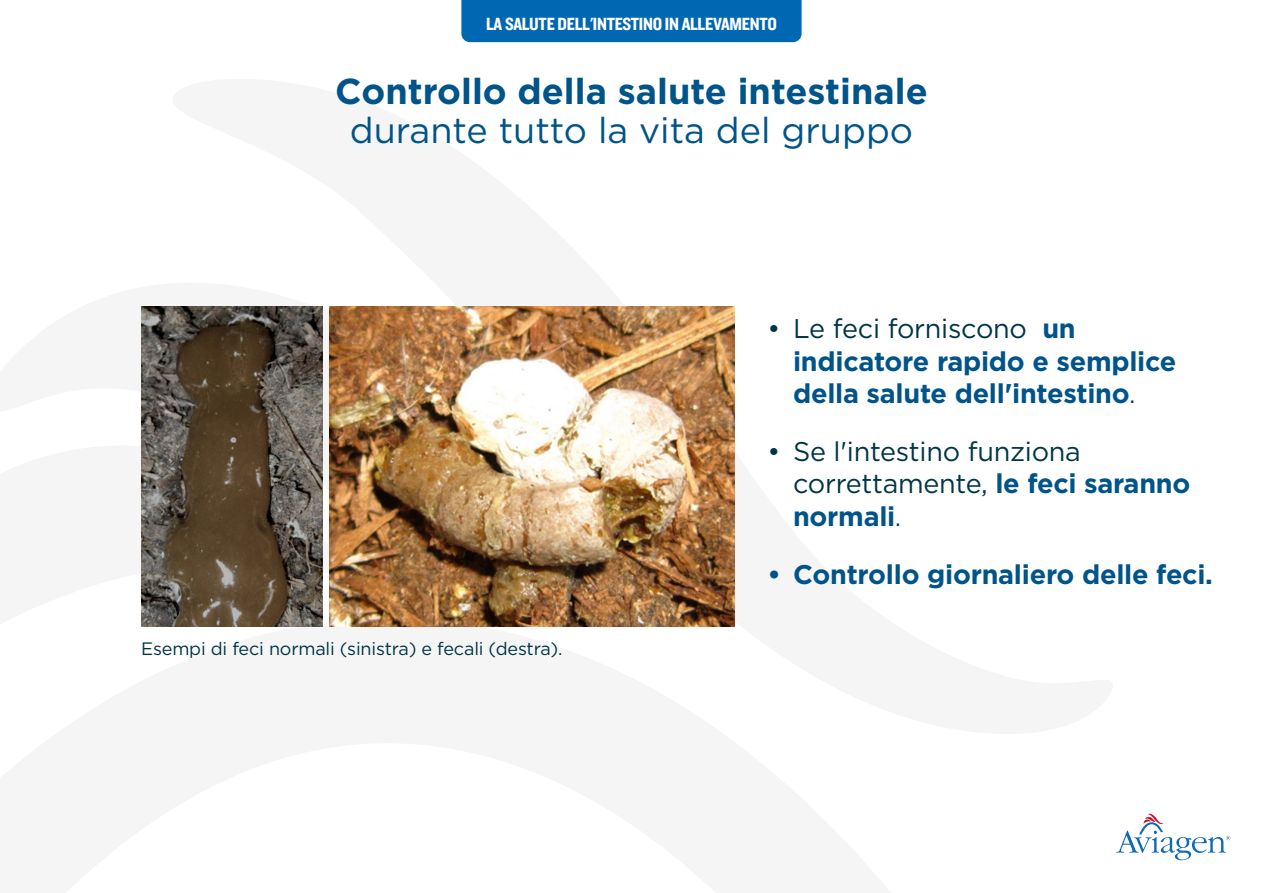
<style>
.page{position:relative;width:1263px;height:893px;background:#fff}
.page>*{position:absolute;margin:0;border:0;box-sizing:border-box;transform-origin:0 0}
.t1{font:700 36px "Gotham";color:#005489}
.t2{font:36px "Gotham";color:#005489}
.t3{font:700 27px/32.4px "Gotham";letter-spacing:-.01em;color:#005489}
.t4{font:27px/32.4px "Gotham";letter-spacing:-.01em;color:#003644}
.t5{font:18.3px "Knockout 50 Welterweight";letter-spacing:-.015em;color:#fff}
.t6{font:18px "Gotham";letter-spacing:-.01em;color:#003644}
.s1{font-weight:400;color:#003644}
.s2{font-weight:400;font-size:24px;color:#003644}
.s3{font-weight:700;color:#005489}
.s4{font-size:24px}
</style>
<div class="page">
<img style="left:141px;top:307px;width:182px;height:319px">
<img style="left:330px;top:307px;width:404px;height:319px">
<svg style="left:1116px;top:814px;width:114px;height:46px"></svg>
<div style="left:461px;top:0;width:340px;height:42px;background:#0067b2"></div>
<p class="t5" style="left:486px;top:12px;width:292px">LA SALUTE DELL'INTESTINO IN ALLEVAMENTO</p>
<h1 class="t1" style="left:335px;top:67px;width:594px">Controllo della salute intestinale</h1>
<h1 class="t2" style="left:350px;top:107px;width:565px">durante tutto la vita del gruppo</h1>
<p class="t6" style="left:141px;top:637px;width:423px">Esempi di feci normali (sinistra) e fecali (destra).</p>
<p class="t3" style="left:793px;top:312px;width:385px;text-indent:-26px"><span class="s1">• Le feci forniscono</span> un indicatore rapido e semplice della salute dell'intestino<span class="s2">.</span></p>
<p class="t4" style="left:793px;top:435px;width:399px;text-indent:-26px">• Se l'intestino funziona correttamente, <span class="s3">le feci saranno normali</span><span class="s4">.</span></p>
<p class="t3" style="left:767px;top:558px;width:447px">• Controllo giornaliero delle feci.</p>
</div>
